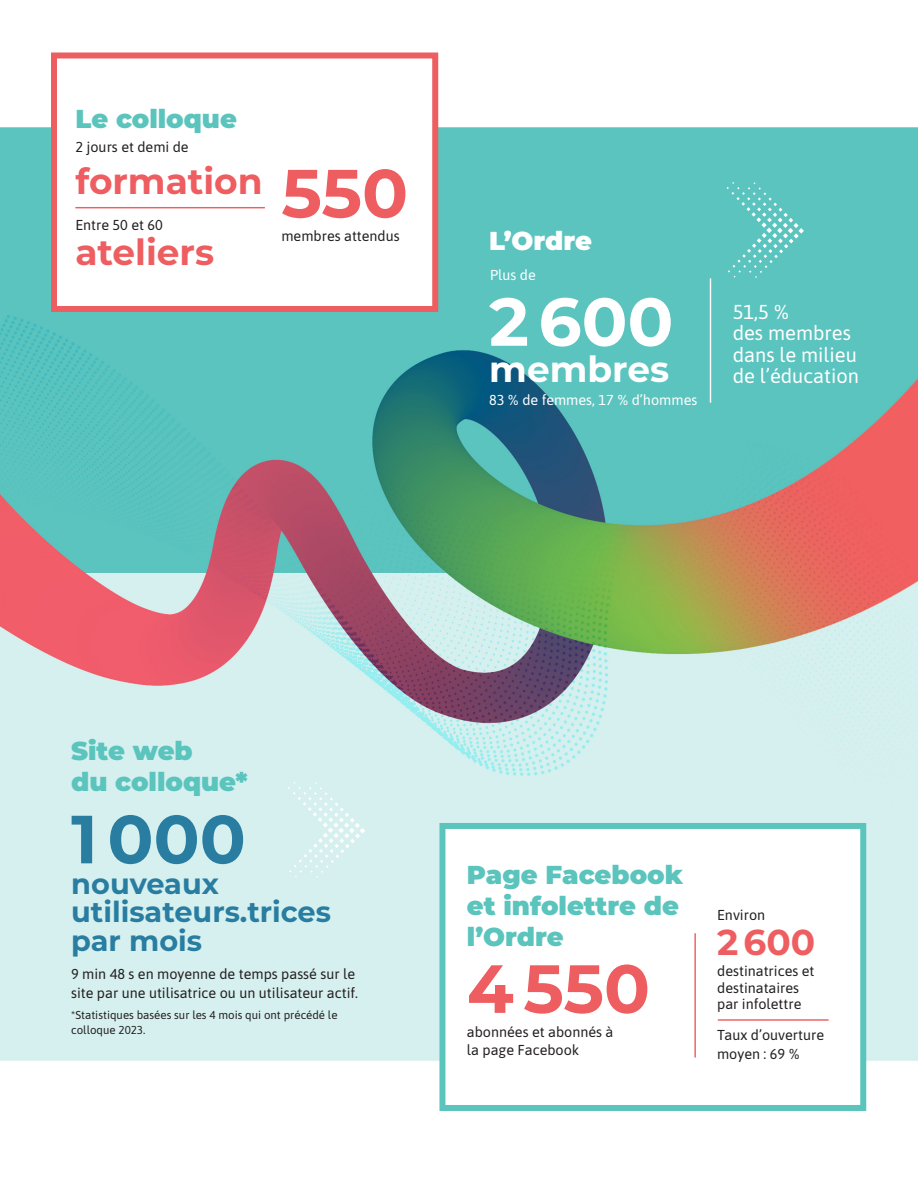
<style>
.page{position:relative;width:918px;height:1188px;background:#fff}
.page>*{position:absolute;margin:0;border:0;box-sizing:border-box;transform-origin:0 0}
.t1{font:700 67.95px "Montserrat";color:#ee5d60}
.t2{font:700 67.95px "Montserrat";color:#297da0}
.t3{font:700 67.65px "Montserrat";color:#fff}
.t4{font:700 36px "Montserrat";color:#ee5d60}
.t5{font:700 36px "Montserrat";color:#fff}
.t6{font:700 28.8px/28.8px "Montserrat";color:#297da0}
.t7{font:900 25.95px/31px "Montserrat";color:#5ac4bd}
.t8{font:900 25.95px "Montserrat";letter-spacing:-.005em;color:#fff}
.t9{font:20.1px/21.6px "Asap";color:#fff}
.t10{font:14.4px/18.8px "Asap";color:#231f20}
.t11{font:14.4px "Asap";color:#fff}
.t12{font:14.4px/17.2px "Asap";color:#231f20}
.t13{font:11.55px/15px "Asap";color:#231f20}
.s1{font-style:inherit}
</style>
<div class="page">
<img style="left:0;top:52px;width:918px;height:1059px">
<div style="left:439px;top:823px;width:427px;height:288px;background:#fff;border:6px solid #5ac4bd"></div>
<div style="left:51px;top:52px;width:387px;height:260px;background:#fff;border:6px solid #ee5d60"></div>
<hr style="left:75px;top:207px;width:190px;height:1px;background:#ee5d60">
<hr style="left:718px;top:1019px;width:111px;height:2px;background:#ee5d60">
<hr style="left:710px;top:278px;width:1px;height:125px;background:#fff">
<hr style="left:694px;top:933px;width:2px;height:125px;background:#ee5d60">
<svg style="left:727px;top:182px;width:77px;height:96px;background:#67c8c3"></svg>
<svg style="left:288px;top:782px;width:77px;height:96px;background:#d8f1f0"></svg>
<h3 class="t7" style="left:75px;top:102px;width:163px">Le colloque</h3>
<p class="t10" style="left:75px;top:136px;width:115px">2 jours et demi de</p>
<h3 class="t4" style="left:75px;top:155px;width:189px">formation</h3>
<p class="t10" style="left:75px;top:215px;width:89px">Entre 50 et 60</p>
<h3 class="t4" style="left:75px;top:226px;width:140px">ateliers</h3>
<h1 class="t1" style="left:281px;top:144px;width:128px">550</h1>
<p class="t10" style="left:281px;top:226px;width:120px">membres attendus</p>
<h3 class="t8" style="left:489px;top:221px;width:105px">L’Ordre</h3>
<p class="t11" style="left:490px;top:265px;width:47px">Plus de</p>
<h2 class="t3" style="left:489px;top:273px;width:186px">2 600</h2>
<h3 class="t5" style="left:489px;top:343px;width:182px">membres</h3>
<p class="t11" style="left:489px;top:390px;width:210px">83 % de femmes, 17 % d’hommes</p>
<h3 class="t9" style="left:733px;top:300px;width:128px">51,5 %<br>des membres dans le milieu de l’éducation</h3>
<h3 class="t7" style="left:71px;top:734px;width:178px">Site web<br>du colloque*</h3>
<h1 class="t2" style="left:71px;top:790px;width:176px">1 000</h1>
<h3 class="t6" style="left:71px;top:868px;width:261px">nouveaux utilisateurs.trices par mois</h3>
<p class="t10" style="left:71px;top:964px;width:288px">9 min 48 s en moyenne de temps passé sur le site par une utilisatrice ou un utilisateur actif.</p>
<p class="t13" style="left:71px;top:1007px;width:268px">*Statistiques basées sur les 4 mois qui ont précédé le colloque 2023.</p>
<h3 class="t7" style="left:467px;top:858px;width:218px">Page Facebook et infolettre de l’Ordre</h3>
<h1 class="t1" style="left:467px;top:940px;width:185px">4 550</h1>
<p class="t10" style="left:467px;top:1021px;width:148px">abonnées et abonnés à la page Facebook</p>
<p class="t10" style="left:717px;top:905px;width:50px">Environ</p>
<h3 class="t4" style="left:717px;top:916px;width:100px">2 600</h3>
<p class="t12" style="left:717px;top:961px;width:99px"><span class="s1">destinat</span>rices et destinataires</p>
<p class="t10" style="left:717px;top:994px;width:86px">par infolettre</p>
<p class="t10" style="left:717px;top:1025px;width:109px">Taux d’ouverture moyen : 69 %</p>
</div>
